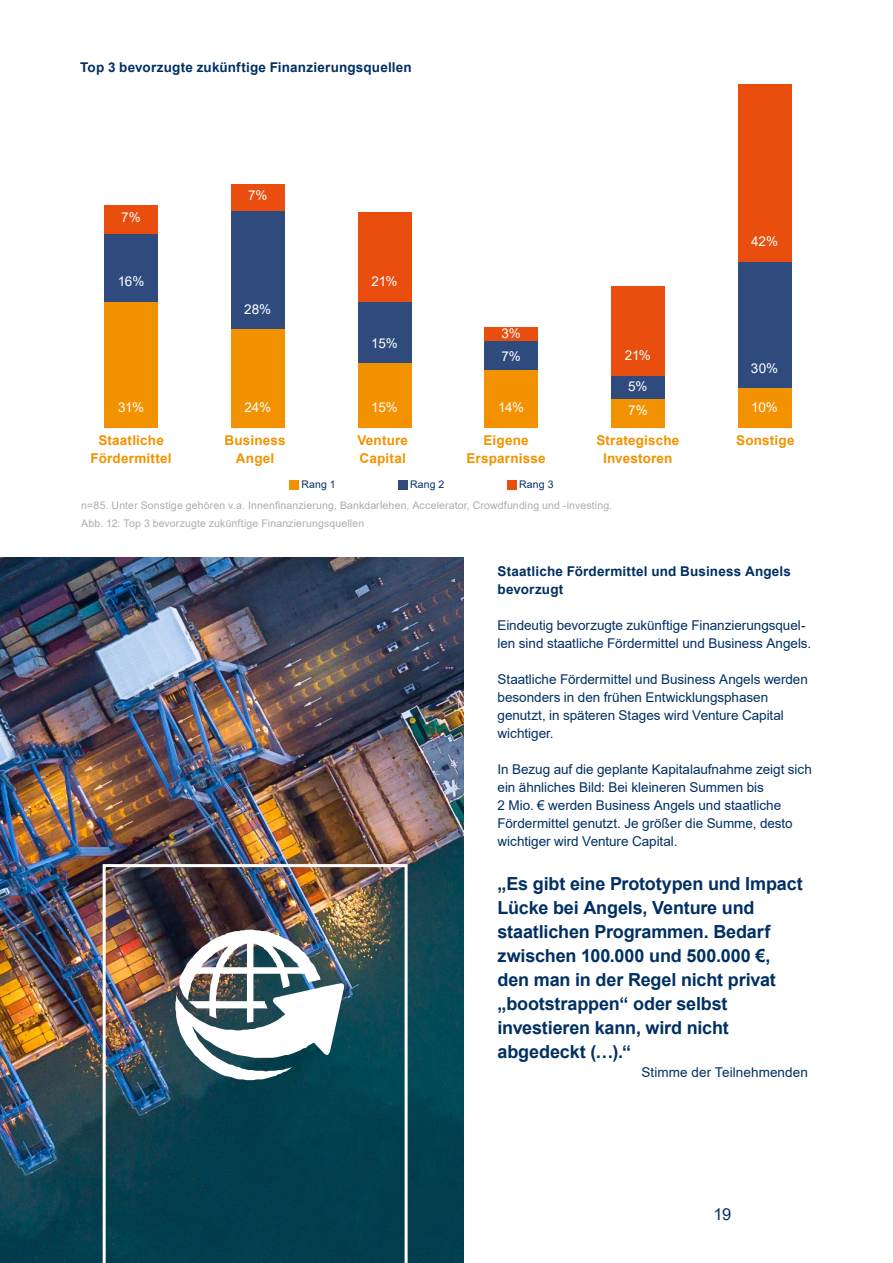
<style>
.page{position:relative;width:893px;height:1263px;background:#fff}
.page>*{position:absolute;margin:0;border:0;box-sizing:border-box;transform-origin:0 0}
.Copytext_schwarz___Univers_Light{font:700 18px/24px "Arial";letter-spacing:-.01em;color:#003063}
.t1{font:16.5px "Arial";color:#003063}
.Copytext_schwarz___Univers_Light-2{font:13.5px/18px "Arial";letter-spacing:-.005em;color:#003063}
.Copytext_schwarz___Univers_Light-3{font:700 13.5px/18px "Arial";letter-spacing:.015em;color:#f39200;text-align:center}
.Copytext_schwarz___Univers_Light-4{font:700 13.5px/18px "Arial";letter-spacing:.015em;color:#003063}
.Copytext_schwarz___Univers_Light-5{font:13.5px "Arial";letter-spacing:-.02em;color:#fff}
.Copytext_schwarz___Univers_Light-6{font:10.5px/18px "Arial";letter-spacing:.015em;color:#acacac}
.Copytext_schwarz___Univers_Light-7{font:10.5px "Arial";letter-spacing:.015em;color:#003063}
</style>
<div class="page">
<img style="left:0;top:558px;width:463px;height:705px">
<img style="left:103px;top:864px;width:305px;height:399px">
<div style="left:104px;top:301px;width:54px;height:127px;background:#f39200"></div>
<div style="left:231px;top:329px;width:54px;height:99px;background:#f39200"></div>
<div style="left:358px;top:363px;width:53px;height:65px;background:#f39200"></div>
<div style="left:484px;top:369px;width:54px;height:59px;background:#f39200"></div>
<div style="left:611px;top:397px;width:54px;height:31px;background:#f39200"></div>
<div style="left:738px;top:388px;width:53px;height:40px;background:#f39200"></div>
<div style="left:104px;top:233px;width:54px;height:68px;background:#2f4b7d"></div>
<div style="left:231px;top:211px;width:54px;height:118px;background:#2f4b7d"></div>
<div style="left:358px;top:301px;width:53px;height:62px;background:#2f4b7d"></div>
<div style="left:484px;top:341px;width:54px;height:28px;background:#2f4b7d"></div>
<div style="left:611px;top:376px;width:54px;height:22px;background:#2f4b7d"></div>
<div style="left:738px;top:260px;width:53px;height:128px;background:#2f4b7d"></div>
<div style="left:104px;top:205px;width:54px;height:28px;background:#e94e0f"></div>
<div style="left:231px;top:184px;width:54px;height:27px;background:#e94e0f"></div>
<div style="left:358px;top:212px;width:53px;height:89px;background:#e94e0f"></div>
<div style="left:484px;top:327px;width:54px;height:14px;background:#e94e0f"></div>
<div style="left:611px;top:286px;width:54px;height:90px;background:#e94e0f"></div>
<div style="left:738px;top:84px;width:53px;height:177px;background:#e94e0f"></div>
<img style="left:175px;top:930px;width:169px;height:150px">
<div style="left:398px;top:481px;width:9px;height:9px;background:#2f4b7d"></div>
<div style="left:289px;top:481px;width:9px;height:9px;background:#f39200"></div>
<div style="left:507px;top:481px;width:9px;height:9px;background:#e94e0f"></div>
<p class="Copytext_schwarz___Univers_Light-4" style="left:80px;top:58px;width:333px">Top 3 bevorzugte zukünftige Finanzierungsquellen</p>
<p class="Copytext_schwarz___Univers_Light-5" style="left:121px;top:208px;width:21px">7%</p>
<p class="Copytext_schwarz___Univers_Light-5" style="left:118px;top:272px;width:28px">16%</p>
<p class="Copytext_schwarz___Univers_Light-5" style="left:118px;top:398px;width:27px">31%</p>
<p class="Copytext_schwarz___Univers_Light-5" style="left:248px;top:186px;width:21px">7%</p>
<p class="Copytext_schwarz___Univers_Light-5" style="left:244px;top:299px;width:28px">28%</p>
<p class="Copytext_schwarz___Univers_Light-5" style="left:245px;top:398px;width:28px">24%</p>
<p class="Copytext_schwarz___Univers_Light-5" style="left:371px;top:272px;width:27px">21%</p>
<p class="Copytext_schwarz___Univers_Light-5" style="left:371px;top:334px;width:28px">15%</p>
<p class="Copytext_schwarz___Univers_Light-5" style="left:371px;top:398px;width:28px">15%</p>
<p class="Copytext_schwarz___Univers_Light-5" style="left:501px;top:324px;width:21px">3%</p>
<p class="Copytext_schwarz___Univers_Light-5" style="left:501px;top:347px;width:21px">7%</p>
<p class="Copytext_schwarz___Univers_Light-5" style="left:498px;top:398px;width:28px">14%</p>
<p class="Copytext_schwarz___Univers_Light-5" style="left:625px;top:346px;width:27px">21%</p>
<p class="Copytext_schwarz___Univers_Light-5" style="left:628px;top:377px;width:21px">5%</p>
<p class="Copytext_schwarz___Univers_Light-5" style="left:628px;top:401px;width:21px">7%</p>
<p class="Copytext_schwarz___Univers_Light-5" style="left:751px;top:232px;width:28px">42%</p>
<p class="Copytext_schwarz___Univers_Light-5" style="left:751px;top:358px;width:29px">30%</p>
<p class="Copytext_schwarz___Univers_Light-5" style="left:751px;top:398px;width:28px">10%</p>
<p class="Copytext_schwarz___Univers_Light-3" style="left:91px;top:432px;width:82px">Staatliche<br>Fördermittel</p>
<p class="Copytext_schwarz___Univers_Light-3" style="left:225px;top:432px;width:63px">Business<br>Angel</p>
<p class="Copytext_schwarz___Univers_Light-3" style="left:357px;top:432px;width:52px;text-align:left">Venture<br>Capital</p>
<p class="Copytext_schwarz___Univers_Light-3" style="left:466px;top:432px;width:81px">Eigene<br>Ersparnisse</p>
<p class="Copytext_schwarz___Univers_Light-3" style="left:596px;top:432px;width:85px">Strategische<br>Investoren</p>
<p class="Copytext_schwarz___Univers_Light-3" style="left:736px;top:432px;width:60px">Sonstige</p>
<p class="Copytext_schwarz___Univers_Light-7" style="left:301px;top:477px;width:36px">Rang 1</p>
<p class="Copytext_schwarz___Univers_Light-7" style="left:410px;top:477px;width:36px">Rang 2</p>
<p class="Copytext_schwarz___Univers_Light-7" style="left:519px;top:477px;width:36px">Rang 3</p>
<p class="Copytext_schwarz___Univers_Light-6" style="left:81px;top:496px;width:532px">n=85. Unter Sonstige gehören v.a. Innenfinanzierung, Bankdarlehen, Accelerator, Crowdfunding und -investing.<br>Abb. 12: Top 3 bevorzugte zukünftige Finanzierungsquellen</p>
<p class="Copytext_schwarz___Univers_Light-4" style="left:497px;top:562px;width:295px">Staatliche Fördermittel und Business Angels bevorzugt</p>
<p class="Copytext_schwarz___Univers_Light-2" style="left:497px;top:616px;width:315px">Eindeutig bevorzugte zukünftige Finanzierungsquel&shy;len sind staatliche Fördermittel und Business Angels.</p>
<p class="Copytext_schwarz___Univers_Light-2" style="left:497px;top:670px;width:312px">Staatliche Fördermittel und Business Angels werden besonders in den frühen Entwicklungsphasen genutzt, in späteren Stages wird Venture Capital wichtiger.</p>
<p class="Copytext_schwarz___Univers_Light-2" style="left:497px;top:760px;width:316px">In Bezug auf die geplante Kapitalaufnahme zeigt sich ein ähnliches Bild: Bei kleineren Summen bis<br>2 Mio. € werden Business Angels und staatliche Fördermittel genutzt. Je größer die Summe, desto wichtiger wird Venture Capital.</p>
<p class="Copytext_schwarz___Univers_Light" style="left:497px;top:872px;width:307px">„Es gibt eine Prototypen und Impact<br>Lücke bei Angels, Venture und staatlichen Programmen. Bedarf zwischen 100.000 und 500.000 €, den man in der Regel nicht privat „bootstrappen“ oder selbst investieren kann, wird nicht abgedeckt (…).“</p>
<p class="Copytext_schwarz___Univers_Light-2" style="left:641px;top:1063px;width:168px">Stimme der Teilnehmenden</p>
<p class="t1" style="left:713px;top:1202px;width:19px">19</p>
</div>
